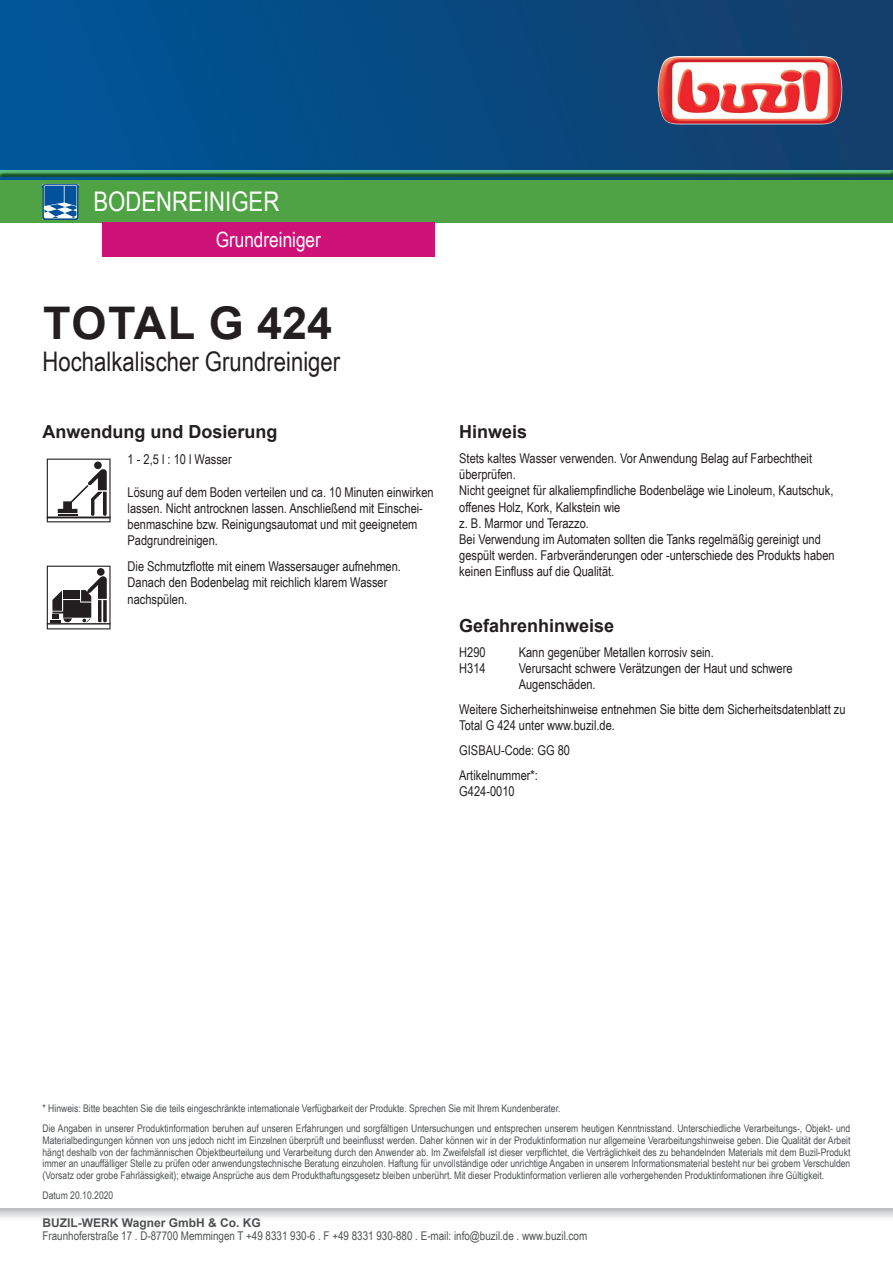
<style>
.page{position:relative;width:893px;height:1263px;background:#fff}
.page>*{position:absolute;margin:0;border:0;box-sizing:border-box;transform-origin:0 0}
.t1{font:700 45px "Arial";letter-spacing:.01em;color:#231f20}
.t2{font:27px "Arial Narrow";color:#231f20}
.t3{font:27px "Arial Narrow";color:#fff}
.t4{font:21px "Arial Narrow";color:#fff}
.t5{font:700 18px "Arial";color:#231f20}
.t6{font:13.5px/16.2px "Arial Narrow";color:#231f20}
.t7{font:12px "Arial Narrow";color:#4e5151}
.t8{font:700 12px "Arial";color:#4e5151}
.t9{font:10.5px/11.7px "Arial Narrow";color:#4d5152}
</style>
<div class="page">
<svg style="left:0;top:1209px;width:893px;height:9px;background:#d9dadc"></svg>
<svg style="left:47px;top:459px;width:64px;height:63px"></svg>
<svg style="left:47px;top:566px;width:64px;height:63px"></svg>
<div style="left:0;top:0;width:893px;height:180px;background:linear-gradient(to right,#00569a,#143e69)"></div>
<img style="left:658px;top:56px;width:184px;height:68px">
<hr style="left:0;top:0;width:1px;height:180px;background:#015599">
<div style="left:0;top:169px;width:893px;height:8px;background:#015599;opacity:.75"></div>
<div style="left:0;top:180px;width:893px;height:43px;background:#4fa345"></div>
<img style="left:43px;top:184px;width:35px;height:36px">
<svg style="left:44px;top:185px;width:35px;height:33px"></svg>
<div style="left:102px;top:223px;width:333px;height:34px;background:#cf1277"></div>
<h2 class="t3" style="left:94px;top:182px;width:187px">BODENREINIGER</h2>
<h3 class="t4" style="left:216px;top:225px;width:107px">Grundreiniger</h3>
<h1 class="t1" style="left:43px;top:291px;width:290px">TOTAL G 424</h1>
<h2 class="t2" style="left:43px;top:342px;width:299px">Hochalkalischer Grundreiniger</h2>
<h3 class="t5" style="left:43px;top:419px;width:237px">Anwendung und Dosierung</h3>
<p class="t6" style="left:128px;top:451px;width:106px">1 - 2,5 l : 10 l Wasser</p>
<p class="t6" style="left:128px;top:483px;width:308px">Lösung auf dem Boden verteilen und ca. 10 Minuten einwirken lassen. Nicht antrocknen lassen. Anschließend mit Einschei&shy;benmaschine bzw. Reinigungsautomat und mit geeignetem Padgrundreinigen.</p>
<p class="t6" style="left:128px;top:558px;width:275px">Die Schmutzflotte mit einem Wassersauger aufnehmen.<br>Danach den Bodenbelag mit reichlich klarem Wasser nachspülen.</p>
<h3 class="t5" style="left:459px;top:419px;width:70px">Hinweis</h3>
<p class="t6" style="left:459px;top:450px;width:377px">Stets kaltes Wasser verwenden. Vor Anwendung Belag auf Farbechtheit überprüfen.<br>Nicht geeignet für alkaliempfindliche Bodenbeläge wie Linoleum, Kautschuk, offenes Holz, Kork, Kalkstein wie<br>z. B. Marmor und Terazzo.<br>Bei Verwendung im Automaten sollten die Tanks regelmäßig gereinigt und gespült werden. Farbveränderungen oder -unterschiede des Produkts haben keinen Einfluss auf die Qualität.</p>
<h3 class="t5" style="left:459px;top:613px;width:157px">Gefahrenhinweise</h3>
<p class="t6" style="left:459px;top:643px;width:28px">H290</p>
<p class="t6" style="left:519px;top:643px;width:197px">Kann gegenüber Metallen korrosiv sein.</p>
<p class="t6" style="left:459px;top:660px;width:28px">H314</p>
<p class="t6" style="left:519px;top:660px;width:275px">Verursacht schwere Verätzungen der Haut und schwere<br>Augenschäden.</p>
<p class="t6" style="left:459px;top:700px;width:388px">Weitere Sicherheitshinweise entnehmen Sie bitte dem Sicherheitsdatenblatt zu<br>Total G 424 unter www.buzil.de.</p>
<p class="t6" style="left:459px;top:737px;width:112px;line-height:24.8px">GISBAU-Code: GG 80<br>Artikelnummer*:</p>
<p class="t6" style="left:459px;top:782px;width:57px">G424-0010</p>
<p class="t9" style="left:43px;top:1098px;width:809px;line-height:20.2px">* Hinweis: Bitte beachten Sie die teils eingeschränkte internationale Verfügbarkeit der Produkte. Sprechen Sie mit Ihrem Kundenberater.<br>Die Angaben in unserer Produktinformation beruhen auf unseren Erfahrungen und sorgfältigen Untersuchungen und entsprechen unserem heutigen Kenntnisstand. Unterschiedliche Verarbeitungs-, Objekt- und</p>
<p class="t9" style="left:43px;top:1134px;width:809px;text-align:justify">Materialbedingungen können von uns jedoch nicht im Einzelnen überprüft und beeinflusst werden. Daher können wir in der Produktinformation nur allgemeine Verarbeitungshinweise geben. Die Qualität der Arbeit hängt deshalb von der fachmännischen Objektbeurteilung und Verarbeitung durch den Anwender ab. Im Zweifelsfall ist dieser verpflichtet, die Verträglichkeit des zu behandelnden Materials mit dem Buzil-Produkt immer an unauffälliger Stelle zu prüfen oder anwendungstechnische Beratung einzuholen. Haftung für unvollständige oder unrichtige Angaben in unserem Informationsmaterial besteht nur bei grobem Verschulden (Vorsatz oder grobe Fahrlässigkeit); etwaige Ansprüche aus dem Produkthaftungsgesetz bleiben unberührt. Mit dieser Produktinformation verlieren alle vorhergehenden Produktinformationen ihre Gültigkeit.</p>
<p class="t9" style="left:43px;top:1189px;width:72px">Datum 20.10.2020</p>
<p class="t8" style="left:43px;top:1214px;width:220px">BUZIL-WERK Wagner GmbH &amp; Co. KG</p>
<p class="t7" style="left:43px;top:1227px;width:546px">Fraunhoferstraße 17 . D-87700 Memmingen T +49 8331 930-6 . F +49 8331 930-880 . E-mail: info@buzil.de . www.buzil.com</p>
</div>
